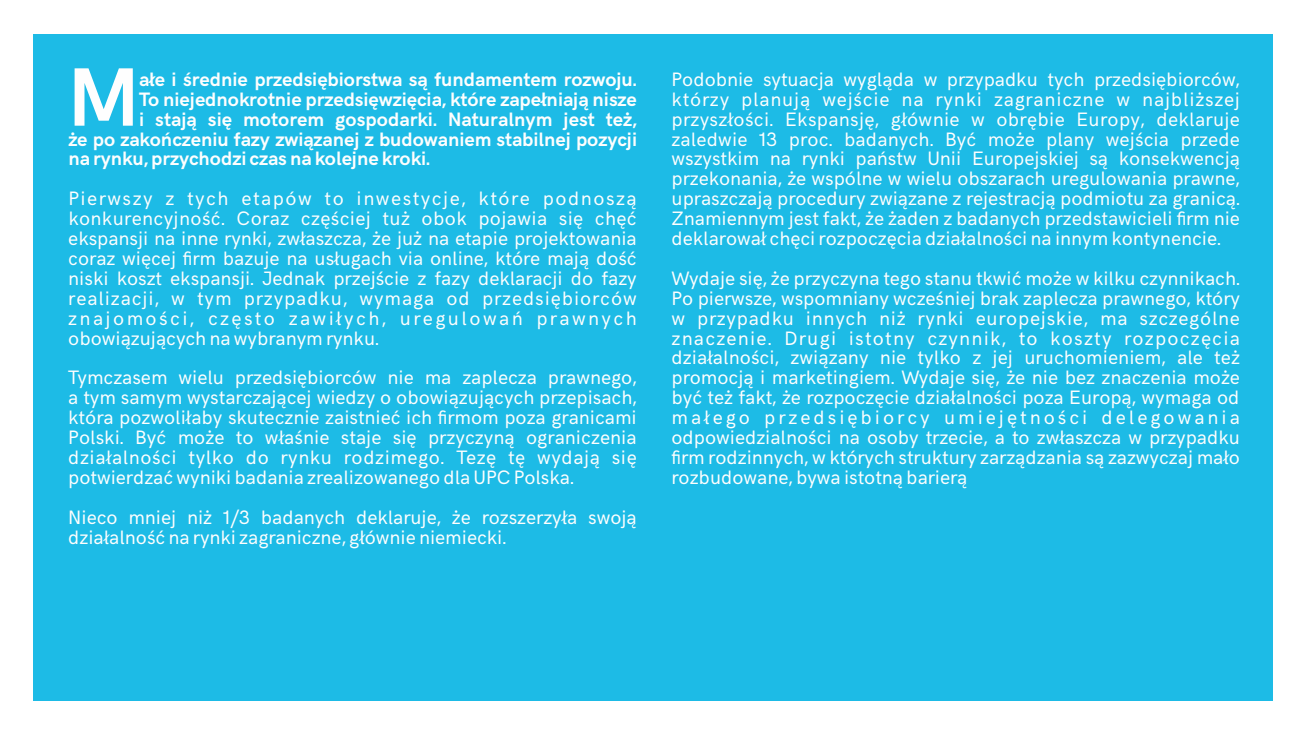
<style>
.page{position:relative;width:1307px;height:735px;background:#fff}
.page>*{position:absolute;margin:0;border:0;box-sizing:border-box;transform-origin:0 0}
.t1{font:700 83.1px "HK Grotesk";color:#fefefe}
.t2{font:19.5px/20px "HK Grotesk";color:#fefefe;text-align:justify}
.t3{font:700 19.5px "HK Grotesk";color:#fefefe}
</style>
<div class="page">
<div style="left:33px;top:34px;width:1239px;height:667px;background:#1dbbe6"></div>
<h1 class="t1" style="left:68px;top:67px;width:72px">M</h1>
<p class="t3" style="left:139px;top:72px;width:499px">ałe i średnie przedsiębiorstwa są fundamentem rozwoju.</p>
<p class="t3" style="left:139px;top:92px;width:499px">To niejednokrotnie przedsięwzięcia, które zapełniają nisze</p>
<p class="t3" style="left:139px;top:112px;width:499px">i stają się motorem gospodarki. Naturalnym jest też,</p>
<p class="t3" style="left:68px;top:132px;width:570px">że po zakończeniu fazy związanej z budowaniem stabilnej pozycji</p>
<p class="t3" style="left:68px;top:152px;width:363px">na rynku, przychodzi czas na kolejne kroki.</p>
<p class="t2" style="left:68px;top:191px;width:570px">Pierwszy z tych etapów to inwestycje, które podnoszą konkurencyjność. Coraz częściej tuż obok pojawia się chęć ekspansji na inne rynki, zwłaszcza, że już na etapie projektowania coraz więcej firm bazuje na usługach via online, które mają dość niski koszt ekspansji. Jednak przejście z fazy deklaracji do fazy realizacji, w tym przypadku, wymaga od przedsiębiorców znajomości, często zawiłych, uregulowań prawnych obowiązujących na wybranym rynku.</p>
<p class="t2" style="left:68px;top:370px;width:570px">Tymczasem wielu przedsiębiorców nie ma zaplecza prawnego, a tym samym wystarczającej wiedzy o obowiązujących przepisach, która pozwoliłaby skutecznie zaistnieć ich firmom poza granicami Polski. Być może to właśnie staje się przyczyną ograniczenia działalności tylko do rynku rodzimego. Tezę tę wydają się potwierdzać wyniki badania zrealizowanego dla UPC Polska.</p>
<p class="t2" style="left:68px;top:510px;width:570px">Nieco mniej niż 1/3 badanych deklaruje, że rozszerzyła swoją działalność na rynki zagraniczne, głównie niemiecki.</p>
<p class="t2" style="left:671px;top:72px;width:570px">Podobnie sytuacja wygląda w przypadku tych przedsiębiorców, którzy planują wejście na rynki zagraniczne w najbliższej przyszłości. Ekspansję, głównie w obrębie Europy, deklaruje zaledwie 13 proc. badanych. Być może plany wejścia przede wszystkim na rynki państw Unii Europejskiej są konsekwencją przekonania, że wspólne w wielu obszarach uregulowania prawne, upraszczają procedury związane z rejestracją podmiotu za granicą.<br>Znamiennym jest fakt, że żaden z badanych przedstawicieli firm nie deklarował chęci rozpoczęcia działalności na innym kontynencie.</p>
<p class="t2" style="left:671px;top:271px;width:570px">Wydaje się, że przyczyna tego stanu tkwić może w kilku czynnikach.<br>Po pierwsze, wspomniany wcześniej brak zaplecza prawnego, który w przypadku innych niż rynki europejskie, ma szczególne znaczenie. Drugi istotny czynnik, to koszty rozpoczęcia działalności, związany nie tylko z jej uruchomieniem, ale też promocją i marketingiem. Wydaje się, że nie bez znaczenia może być też fakt, że rozpoczęcie działalności poza Europą, wymaga od małego przedsiębiorcy umiejętności delegowania odpowiedzialności na osoby trzecie, a to zwłaszcza w przypadku firm rodzinnych, w których struktury zarządzania są zazwyczaj mało rozbudowane, bywa istotną barierą</p>
</div>
